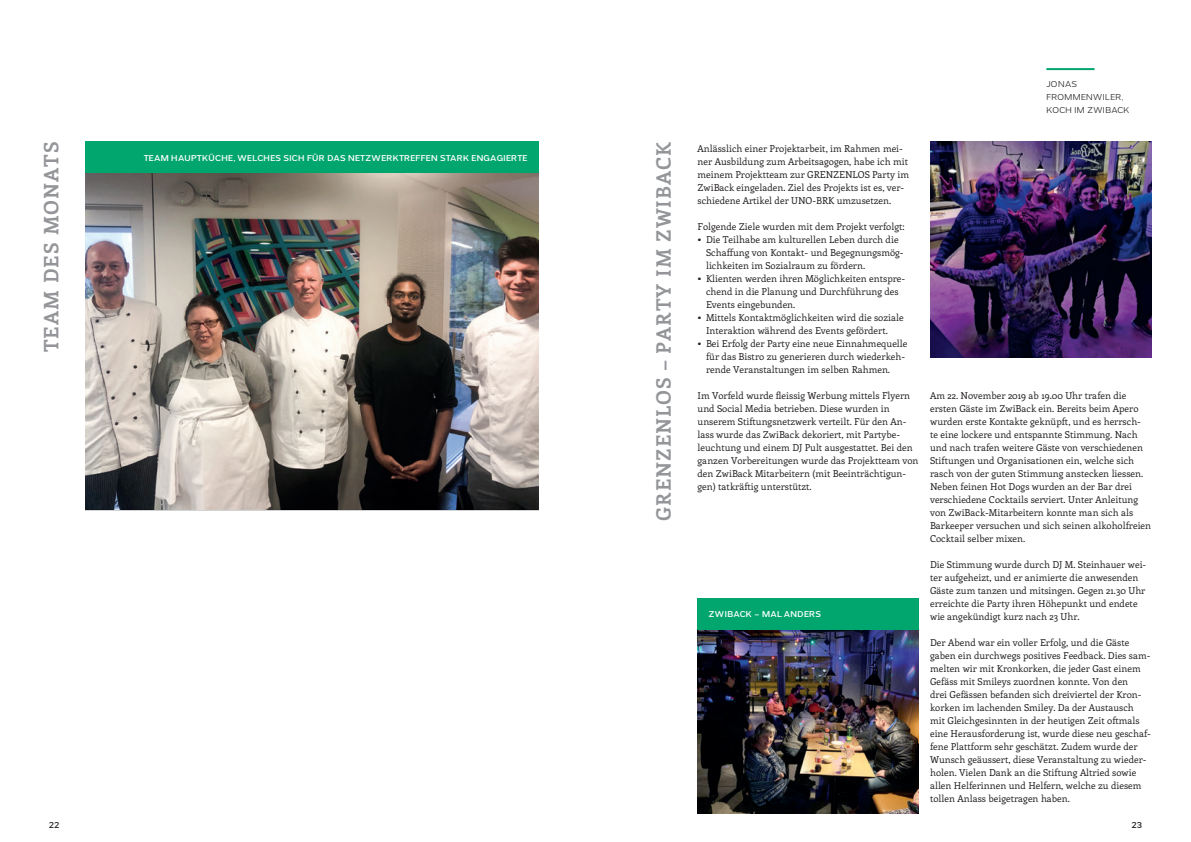
<style>
.page{position:relative;width:1191px;height:842px;background:#fff}
.page>*{position:absolute;margin:0;border:0;box-sizing:border-box;transform-origin:0 0}
.t1{font:700 20px "Enriqueta";letter-spacing:.05em;color:#939598}
.t2{font:9.5px/13px "Enriqueta";color:#231f20}
.t3{font:600 8px "Grey Sans";letter-spacing:.05em;color:#fff}
.t4{font:8px/13px "Grey Sans";letter-spacing:.05em;color:#231f20}
.t5{font:600 8px "Grey Sans";color:#231f20}
.s1{font-weight:700}
</style>
<div class="page">
<hr style="left:1046px;top:68px;width:48px;height:2px;background:#00a66e">
<img style="left:930px;top:142px;width:221px;height:215px">
<img style="left:697px;top:629px;width:221px;height:185px">
<div style="left:697px;top:598px;width:221px;height:31px;background:#00a66e"></div>
<img style="left:85px;top:169px;width:454px;height:341px">
<div style="left:85px;top:142px;width:453px;height:31px;background:#00a66e"></div>
<h1 class="t1" style="left:37px;top:352px;width:212px;rotate:-90deg">TEAM DES MONATS</h1>
<p class="t3" style="left:144px;top:153px;width:385px">TEAM HAUPTKÜCHE, WELCHES SICH FÜR DAS NETZWERKTREFFEN STARK ENGAGIERTE</p>
<h1 class="t1" style="left:649px;top:521px;width:381px;rotate:-90deg">GRENZENLOS – PARTY IM ZWIBACK</h1>
<p class="t4" style="left:1046px;top:78px;width:85px">JONAS<br>FROMMENWILER,<br>KOCH IM ZWIBACK</p>
<p class="t2" style="left:697px;top:142px;width:213px">Anlässlich einer Projektarbeit, im Rahmen mei&shy;ner Ausbildung zum Arbeitsagogen, habe ich mit meinem Projektteam zur GRENZENLOS Party im ZwiBack eingeladen. Ziel des Projekts ist es, ver&shy;schiedene Artikel der UNO-BRK umzusetzen.</p>
<p class="t2" style="left:697px;top:220px;width:209px">Folgende Ziele wurden mit dem Projekt verfolgt:</p>
<p class="t2" style="left:706px;top:233px;width:199px;text-indent:-9px"><span class="s1">•</span> Die Teilhabe am kulturellen Leben durch die<br>Schaffung von Kontakt- und Begegnungsmög&shy;lichkeiten im Sozialraum zu fördern.</p>
<p class="t2" style="left:706px;top:272px;width:201px;text-indent:-9px"><span class="s1">•</span> Klienten werden ihren Möglichkeiten entspre&shy;chend in die Planung und Durchführung des<br>Events eingebunden.</p>
<p class="t2" style="left:706px;top:311px;width:199px;text-indent:-9px"><span class="s1">•</span> Mittels Kontaktmöglichkeiten wird die soziale<br>Interaktion während des Events gefördert.</p>
<p class="t2" style="left:706px;top:337px;width:203px;text-indent:-9px"><span class="s1">•</span> Bei Erfolg der Party eine neue Einnahmequelle für das Bistro zu generieren durch wiederkeh&shy;rende Veranstaltungen im selben Rahmen.</p>
<p class="t2" style="left:697px;top:389px;width:222px">Im Vorfeld wurde fleissig Werbung mittels Flyern und Social Media betrieben. Diese wurden in unserem Stiftungsnetzwerk verteilt. Für den An&shy;lass wurde das ZwiBack dekoriert, mit Partybe&shy;leuchtung und einem DJ Pult ausgestattet. Bei den ganzen Vorbereitungen wurde das Projektteam von den ZwiBack Mitarbeitern (mit Beeinträchtigun&shy;gen) tatkräftig unterstützt.</p>
<p class="t3" style="left:709px;top:609px;width:113px">ZWIBACK – MAL ANDERS</p>
<p class="t2" style="left:930px;top:389px;width:222px">Am 22. November 2019 ab 19.00 Uhr trafen die ersten Gäste im ZwiBack ein. Bereits beim Apero wurden erste Kontakte geknüpft, und es herrsch&shy;te eine lockere und entspannte Stimmung. Nach und nach trafen weitere Gäste von verschiedenen Stiftungen und Organisationen ein, welche sich rasch von der guten Stimmung anstecken liessen.<br>Neben feinen Hot Dogs wurden an der Bar drei verschiedene Cocktails serviert. Unter Anleitung von ZwiBack-Mitarbeitern konnte man sich als Barkeeper versuchen und sich seinen alkoholfreien Cocktail selber mixen.</p>
<p class="t2" style="left:930px;top:558px;width:218px">Die Stimmung wurde durch DJ M. Steinhauer wei&shy;ter aufgeheizt, und er animierte die anwesenden Gäste zum tanzen und mitsingen. Gegen 21.30 Uhr erreichte die Party ihren Höhepunkt und endete wie angekündigt kurz nach 23 Uhr.</p>
<p class="t2" style="left:930px;top:636px;width:222px">Der Abend war ein voller Erfolg, und die Gäste gaben ein durchwegs positives Feedback. Dies sam&shy;melten wir mit Kronkorken, die jeder Gast einem Gefäss mit Smileys zuordnen konnte. Von den<br>drei Gefässen befanden sich dreiviertel der Kron&shy;korken im lachenden Smiley. Da der Austausch mit Gleichgesinnten in der heutigen Zeit oftmals eine Herausforderung ist, wurde diese neu geschaf&shy;fene Plattform sehr geschätzt. Zudem wurde der Wunsch geäussert, diese Veranstaltung zu wieder&shy;holen. Vielen Dank an die Stiftung Altried sowie allen Helferinnen und Helfern, welche zu diesem tollen Anlass beigetragen haben.</p>
<p class="t5" style="left:49px;top:820px;width:12px">22</p>
<p class="t5" style="left:1131px;top:820px;width:12px">23</p>
</div>
